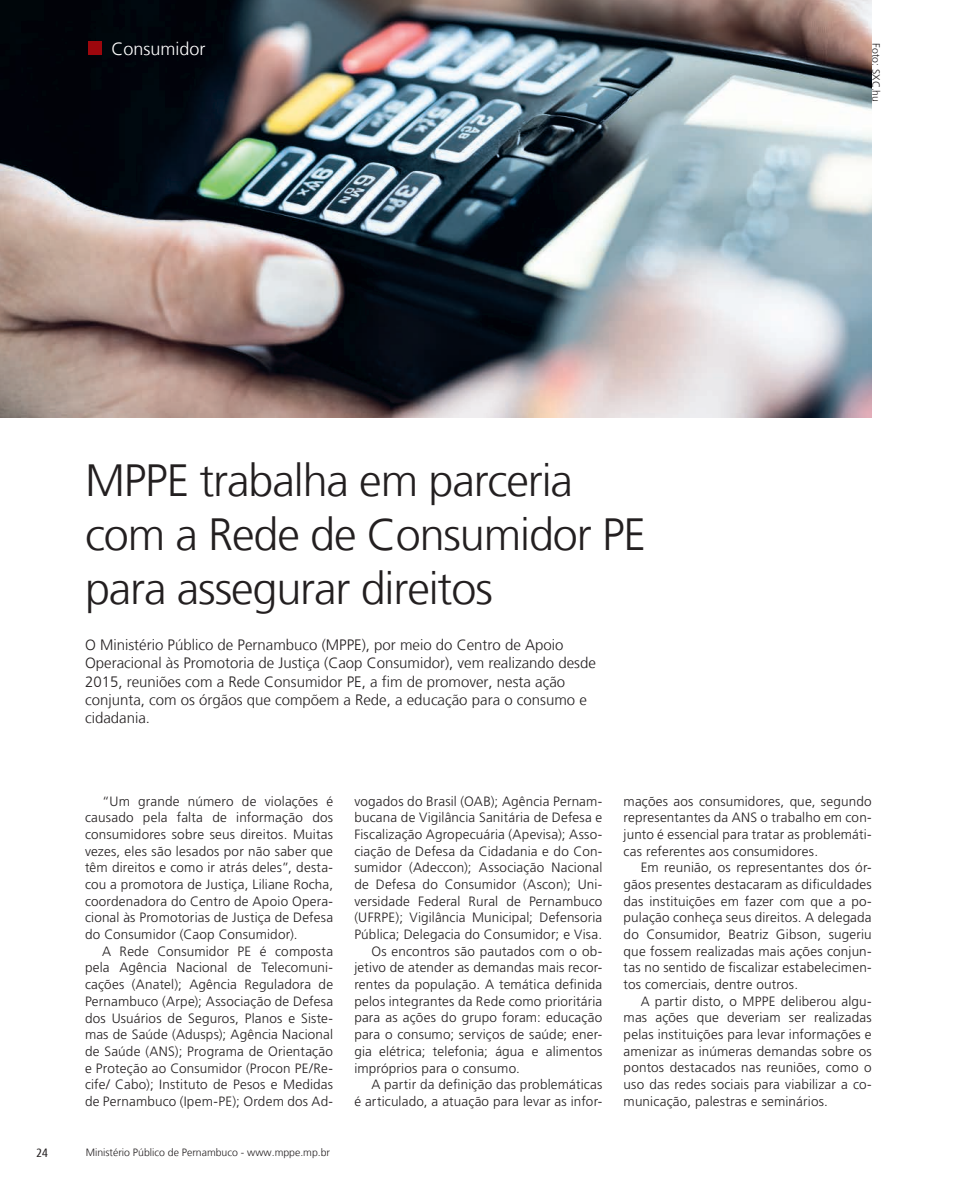
<style>
.page{position:relative;width:978px;height:1191px;background:#fff}
.page>*{position:absolute;margin:0;border:0;box-sizing:border-box;transform-origin:0 0}
.t1{font:300 45px/54px "Frutiger LT";letter-spacing:-.025em;color:#231f20}
.t2{font:300 18px "Frutiger LT";color:#fff}
.t3{font:300 15px/18px "Frutiger LT";color:#231f20}
.t4{font:13.5px/16.6px "Frutiger 45 Light";letter-spacing:.015em;color:#231f20;text-align:justify}
.t5{font:condensed 12px "Frutiger 57";color:#231f20}
.t6{font:300 10.5px "Frutiger LT";color:#231f20}
</style>
<div class="page">
<img style="left:0;top:0;width:872px;height:417px">
<div style="left:88px;top:41px;width:14px;height:14px;background:#9d070d"></div>
<h2 class="t2" style="left:112px;top:38px;width:96px">Consumidor</h2>
<p class="t6" style="left:882px;top:43px;width:61px;rotate:90deg">Foto: SXC.hu</p>
<h1 class="t1" style="left:85px;top:454px;width:562px">MPPE trabalha em parceria com a Rede de Consumidor PE para assegurar direitos</h1>
<p class="t3" style="left:85px;top:636px;width:512px">O Ministério Público de Pernambuco (MPPE), por meio do Centro de Apoio Operacional às Promotoria de Justiça (Caop Consumidor), vem realizando desde 2015, reuniões com a Rede Consumidor PE, a fim de promover, nesta ação conjunta, com os órgãos que compõem a Rede, a educação para o consumo e cidadania.</p>
<p class="t4" style="left:85px;top:792px;width:250px;text-indent:17px">“Um grande número de violações é causado pela falta de informação dos consumidores sobre seus direitos. Muitas vezes, eles são lesados por não saber que têm direitos e como ir atrás deles”, desta&shy;cou a promotora de Justiça, Liliane Rocha, coordenadora do Centro de Apoio Opera&shy;cional às Promotorias de Justiça de Defesa do Consumidor (Caop Consumidor).</p>
<p class="t4" style="left:85px;top:943px;width:250px;text-indent:17px">A Rede Consumidor PE é composta pela Agência Nacional de Telecomuni&shy;cações (Anatel); Agência Reguladora de Pernambuco (Arpe); Associação de Defesa dos Usuários de Seguros, Planos e Siste&shy;mas de Saúde (Adusps); Agência Nacional de Saúde (ANS); Programa de Orientação e Proteção ao Consumidor (Procon PE/Re&shy;cife/ Cabo); Instituto de Pesos e Medidas de Pernambuco (Ipem-PE); Ordem dos Ad-</p>
<p class="t5" style="left:36px;top:1145px;width:13px">24</p>
<p class="t6" style="left:86px;top:1146px;width:246px">Ministério Público de Pernambuco - www.mppe.mp.br</p>
<p class="t4" style="left:354px;top:792px;width:250px">vogados do Brasil (OAB); Agência Pernam-</p>
<p class="t4" style="left:354px;top:809px;width:250px">bucana de Vigilância Sanitária de Defesa e</p>
<p class="t4" style="left:354px;top:826px;width:250px">Fiscalização Agropecuária (Apevisa); Asso-</p>
<p class="t4" style="left:354px;top:842px;width:250px">ciação de Defesa da Cidadania e do Con-</p>
<p class="t4" style="left:354px;top:859px;width:250px">sumidor (Adeccon); Associação Nacional</p>
<p class="t4" style="left:354px;top:876px;width:250px">de Defesa do Consumidor (Ascon); Uni-</p>
<p class="t4" style="left:354px;top:892px;width:250px">versidade Federal Rural de Pernambuco</p>
<p class="t4" style="left:354px;top:909px;width:250px">(UFRPE); Vigilância Municipal; Defensoria</p>
<p class="t4" style="left:354px;top:926px;width:249px">Pública; Delegacia do Consumidor; e Visa.</p>
<p class="t4" style="left:371px;top:943px;width:233px">Os encontros são pautados com o ob-</p>
<p class="t4" style="left:354px;top:959px;width:250px">jetivo de atender as demandas mais recor-</p>
<p class="t4" style="left:354px;top:976px;width:250px">rentes da população. A temática definida</p>
<p class="t4" style="left:354px;top:993px;width:250px">pelos integrantes da Rede como prioritária</p>
<p class="t4" style="left:354px;top:1009px;width:250px">para as ações do grupo foram: educação</p>
<p class="t4" style="left:354px;top:1026px;width:250px">para o consumo; serviços de saúde; ener-</p>
<p class="t4" style="left:354px;top:1043px;width:250px">gia elétrica; telefonia; água e alimentos</p>
<p class="t4" style="left:354px;top:1059px;width:167px">impróprios para o consumo.</p>
<p class="t4" style="left:371px;top:1076px;width:233px">A partir da definição das problemáticas</p>
<p class="t4" style="left:354px;top:1093px;width:250px">é articulado, a atuação para levar as infor-</p>
<p class="t4" style="left:624px;top:792px;width:250px">mações aos consumidores, que, segundo representantes da ANS o trabalho em con&shy;junto é essencial para tratar as problemáti&shy;cas referentes aos consumidores.</p>
<p class="t4" style="left:624px;top:859px;width:250px;text-indent:17px">Em reunião, os representantes dos ór&shy;gãos presentes destacaram as dificuldades das instituições em fazer com que a po&shy;pulação conheça seus direitos. A delegada do Consumidor, Beatriz Gibson, sugeriu que fossem realizadas mais ações conjun&shy;tas no sentido de fiscalizar estabelecimen&shy;tos comerciais, dentre outros.</p>
<p class="t4" style="left:624px;top:992px;width:250px;text-indent:17px">A partir disto, o MPPE deliberou algu&shy;mas ações que deveriam ser realizadas pelas instituições para levar informações e amenizar as inúmeras demandas sobre os pontos destacados nas reuniões, como o uso das redes sociais para viabilizar a co&shy;municação, palestras e seminários.</p>
</div>
